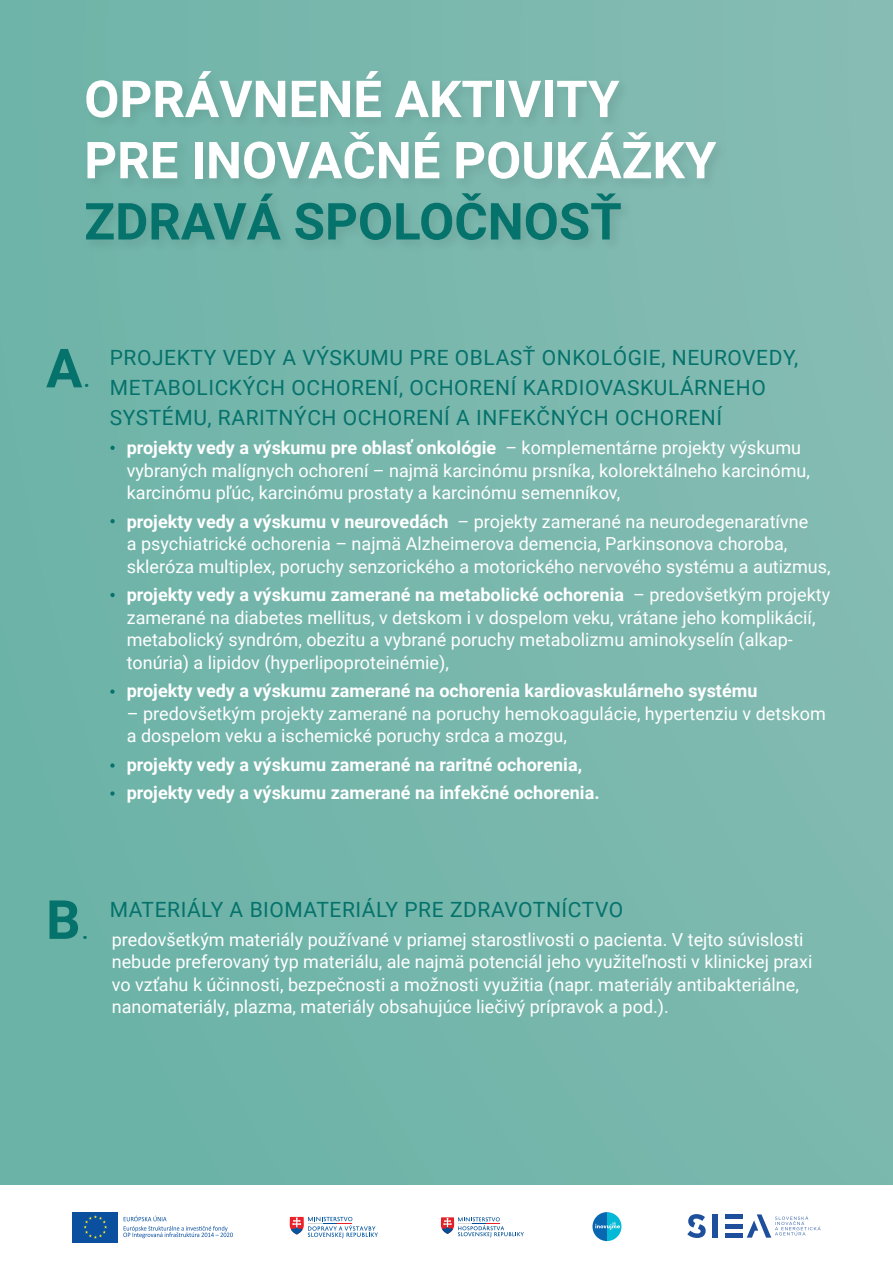
<style>
.page{position:relative;width:893px;height:1263px;background:#77b6ac}
.page>*{position:absolute;margin:0;border:0;box-sizing:border-box;transform-origin:0 0}
.t1{font:700 54px "Roboto";color:#05726c}
.t2{font:700 51px/61.2px "Roboto";color:#fff}
.t3{font:700 51px "Roboto";color:#05726c}
.t4{font:21px/30px "Roboto";letter-spacing:.025em;color:#05726c}
.t5{font:700 21px "Roboto";color:#05726c}
.t6{font:18px/22.5px "Roboto";color:#fff}
.t7{font:700 18px/28.5px "Roboto";color:#fff}
.s1{font-weight:700}
</style>
<div class="page">
<div style="left:0;top:1185px;width:893px;height:78px;background:#fff"></div>
<img style="left:90px;top:62px;width:803px;height:238px">
<svg style="left:123px;top:1215px;width:110px;height:23px"></svg>
<div style="left:72px;top:1212px;width:46px;height:30px;background:#0a509f"></div>
<svg style="left:84px;top:1215px;width:23px;height:24px"></svg>
<svg style="left:290px;top:1217px;width:88px;height:21px"></svg>
<svg style="left:441px;top:1217px;width:83px;height:20px"></svg>
<svg style="left:592px;top:1212px;width:29px;height:29px"></svg>
<div style="left:712px;top:1214px;width:5px;height:23px;background:#1e4f9d"></div>
<svg style="left:687px;top:1214px;width:19px;height:24px"></svg>
<hr style="left:725px;top:1233px;width:18px;height:4px;background:#1e4f9d">
<hr style="left:725px;top:1224px;width:18px;height:4px;background:#1e4f9d">
<div style="left:725px;top:1214px;width:18px;height:5px;background:#1e4f9d"></div>
<svg style="left:747px;top:1214px;width:74px;height:23px"></svg>
<svg style="left:110px;top:446px;width:5px;height:4px"></svg>
<svg style="left:110px;top:593px;width:5px;height:4px"></svg>
<svg style="left:110px;top:519px;width:5px;height:4px"></svg>
<svg style="left:110px;top:689px;width:5px;height:5px"></svg>
<svg style="left:110px;top:763px;width:5px;height:5px"></svg>
<svg style="left:110px;top:791px;width:5px;height:5px"></svg>
<h2 class="t2" style="left:84px;top:66px;width:634px">OPRÁVNENÉ AKTIVITY<br>PRE INOVAČNÉ POUKÁŽKY</h2>
<h2 class="t3" style="left:84px;top:186px;width:539px">ZDRAVÁ SPOLOČNOSŤ</h2>
<h1 class="t1" style="left:46px;top:330px;width:38px">A</h1>
<p class="t5" style="left:84px;top:365px;width:8px">.</p>
<p class="t4" style="left:110px;top:342px;width:690px">PROJEKTY VEDY A VÝSKUMU PRE OBLASŤ ONKOLÓGIE, NEUROVEDY,<br>METABOLICKÝCH OCHORENÍ, OCHORENÍ KARDIOVASKULÁRNEHO<br>SYSTÉMU, RARITNÝCH OCHORENÍ A INFEKČNÝCH OCHORENÍ</p>
<p class="t6" style="left:127px;top:436px;width:685px"><span class="s1">projekty vedy a výskumu pre oblasť onkológie</span> – komplementárne projekty výskumu vybraných malígnych ochorení – najmä karcinómu prsníka, kolorektálneho karcinómu, karcinómu pľúc, karcinómu prostaty a karcinómu semenníkov,</p>
<p class="t6" style="left:127px;top:509px;width:705px"><span class="s1">projekty vedy a výskumu v neurovedách</span> – projekty zamerané na neurodegenaratívne<br>a psychiatrické ochorenia – najmä Alzheimerova demencia, Parkinsonova choroba, skleróza multiplex, poruchy senzorického a motorického nervového systému a autizmus,</p>
<p class="t6" style="left:127px;top:583px;width:705px"><span class="s1">projekty vedy a výskumu zamerané na metabolické ochorenia</span> – predovšetkým projekty zamerané na diabetes mellitus, v detskom i v dospelom veku, vrátane jeho komplikácií, metabolický syndróm, obezitu a vybrané poruchy metabolizmu aminokyselín (alkap&shy;tonúria) a lipidov (hyperlipoproteinémie),</p>
<p class="t7" style="left:127px;top:676px;width:632px">projekty vedy a výskumu zamerané na ochorenia kardiovaskulárneho systému</p>
<p class="t6" style="left:127px;top:701px;width:701px">– predovšetkým projekty zamerané na poruchy hemokoagulácie, hypertenziu v detskom a dospelom veku a ischemické poruchy srdca a mozgu,</p>
<p class="t7" style="left:127px;top:749px;width:474px">projekty vedy a výskumu zamerané na raritné ochorenia, projekty vedy a výskumu zamerané na infekčné ochorenia.</p>
<p class="t4" style="left:110px;top:893px;width:515px">MATERIÁLY A BIOMATERIÁLY PRE ZDRAVOTNÍCTVO</p>
<h1 class="t1" style="left:46px;top:882px;width:36px">B</h1>
<p class="t6" style="left:112px;top:927px;width:702px;text-indent:-30px"><sup>.</sup> predovšetkým materiály používané v priamej starostlivosti o pacienta. V tejto súvislosti nebude preferovaný typ materiálu, ale najmä potenciál jeho využiteľnosti v klinickej praxi vo vzťahu k účinnosti, bezpečnosti a možnosti využitia (napr. materiály antibakteriálne, nanomateriály, plazma, materiály obsahujúce liečivý prípravok a pod.).</p>
</div>
